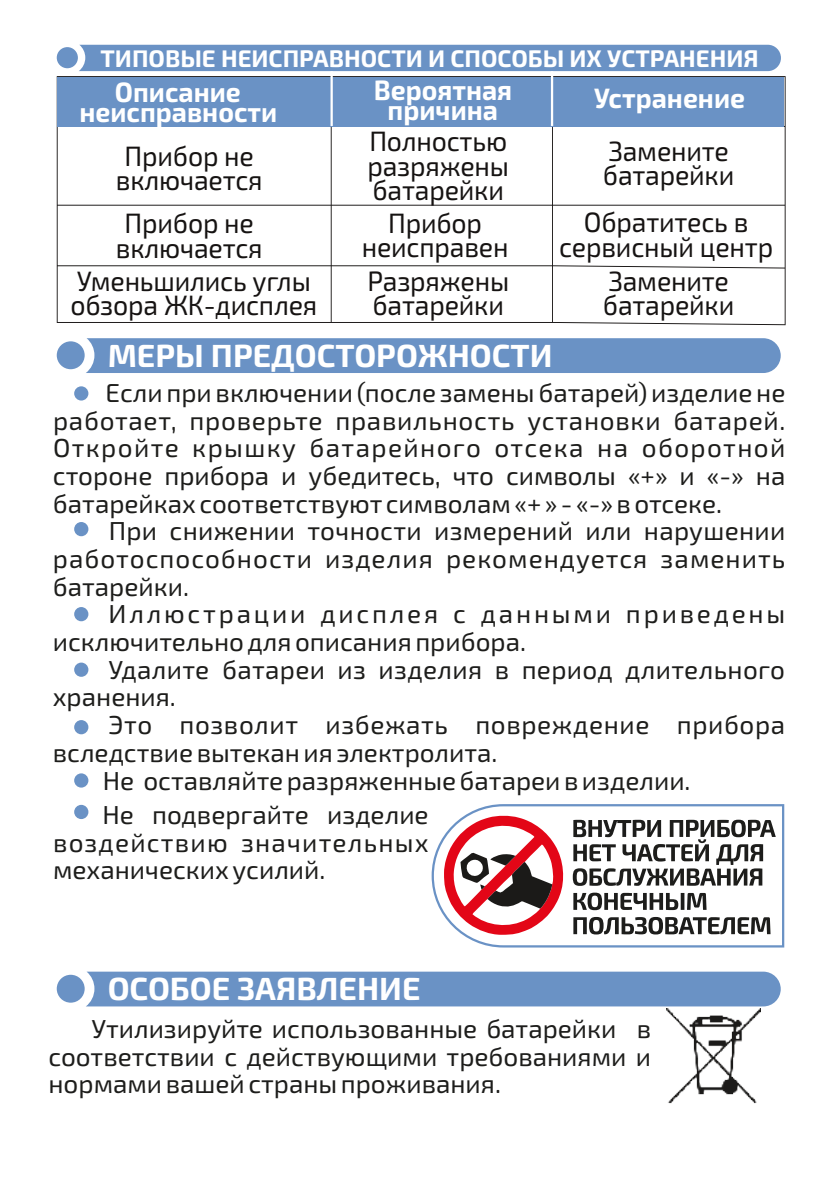
<style>
.page{position:relative;width:840px;height:1191px;background:#fff}
.page>*{position:absolute;margin:0;border:0;box-sizing:border-box;transform-origin:0 0}
.t1{font:700 32px "Exo 2.0";color:#fff}
.t2{font:28px/24.4px "Exo 2.0";letter-spacing:-.005em;color:#161312;text-align:center;scale:.95 1}
.t3{font:700 28px/20px "Exo 2.0";color:#fff;text-align:center;scale:.95 1}
.t4{font:26px/27.6px "Exo 2.0";color:#1d1d1b;text-align:justify}
.t5{font:26px/27.6px "Exo 2.0";letter-spacing:.105em;color:#1d1d1b}
.t6{font:26px "Exo 2.0";letter-spacing:.025em;color:#1d1d1b}
.t7{font:700 24px "Exo 2.0";color:#fff}
</style>
<div class="page">
<div style="left:57px;top:45px;width:723px;height:26px;background:#6a92c5"></div>
<svg style="left:57px;top:76px;width:728px;height:249px"></svg>
<div style="left:57px;top:77px;width:725px;height:50px;background:#6a92c5"></div>
<hr style="left:330px;top:71px;width:2px;height:55px;background:#fff">
<hr style="left:550px;top:71px;width:3px;height:55px;background:#fff">
<img style="left:666px;top:1008px;width:94px;height:96px">
<svg style="left:431px;top:804px;width:354px;height:144px"></svg>
<svg style="left:444px;top:815px;width:121px;height:119px"></svg>
<div style="left:57px;top:338px;width:723px;height:35px;background:#6a92c5"></div>
<div style="left:57px;top:971px;width:723px;height:35px;background:#6a92c5"></div>
<div style="left:74px;top:386px;width:14px;height:14px;background:#6a92c5;border-radius:50%"></div>
<div style="left:74px;top:522px;width:14px;height:14px;background:#6a92c5;border-radius:50%"></div>
<div style="left:74px;top:607px;width:14px;height:14px;background:#6a92c5;border-radius:50%"></div>
<div style="left:74px;top:662px;width:14px;height:15px;background:#6a92c5;border-radius:50%"></div>
<div style="left:74px;top:720px;width:14px;height:14px;background:#6a92c5;border-radius:50%"></div>
<div style="left:74px;top:773px;width:14px;height:14px;background:#6a92c5;border-radius:50%"></div>
<div style="left:74px;top:805px;width:14px;height:14px;background:#6a92c5;border-radius:50%"></div>
<p class="t7" style="left:100px;top:50px;width:659px">ТИПОВЫЕ НЕИСПРАВНОСТИ И СПОСОБЫ ИХ УСТРАНЕНИЯ</p>
<p class="t3" style="left:373px;top:83px;width:147px">Вероятная причина</p>
<p class="t3" style="left:115px;top:85px;width:134px">Описание</p>
<p class="t3" style="left:594px;top:91px;width:160px">Устранение</p>
<p class="t3" style="left:79px;top:105px;width:210px">неисправности</p>
<p class="t2" style="left:116px;top:147px;width:156px">Прибор не включается</p>
<p class="t2" style="left:367px;top:132px;width:150px;text-align:justify">Полностью разряжены батарейки</p>
<p class="t2" style="left:602px;top:142px;width:140px;text-align:left">Замените батарейки</p>
<p class="t2" style="left:116px;top:214px;width:156px">Прибор не включается</p>
<p class="t2" style="left:361px;top:213px;width:156px">Прибор неисправен</p>
<p class="t2" style="left:559px;top:213px;width:227px">Обратитесь в сервисный центр</p>
<p class="t2" style="left:602px;top:271px;width:140px;text-align:left">Замените батарейки</p>
<p class="t2" style="left:70px;top:271px;width:261px;text-align:left">Уменьшились углы обзора ЖК-дисплея</p>
<p class="t2" style="left:367px;top:271px;width:151px;text-align:left">Разряжены батарейки</p>
<p class="t1" style="left:108px;top:344px;width:446px">МЕРЫ ПРЕДОСТОРОЖНОСТИ</p>
<p class="t4" style="left:53px;top:382px;width:733px;text-indent:52px">Если при включении (после замены батарей) изделие не работает, проверьте правильность установки батарей.<br>Откройте крышку батарейного отсека на оборотной стороне прибора и убедитесь, что символы «+» и «-» на батарейках соответствуют символам «+ » - «-» в отсеке.</p>
<p class="t4" style="left:53px;top:520px;width:733px;text-indent:56px">При снижении точности измерений или нарушении работоспособности изделия рекомендуется заменить батарейки.</p>
<p class="t5" style="left:53px;top:603px;width:733px;text-indent:56px">Иллюстрации дисплея с данными приведены исключительно для описания прибора.</p>
<p class="t4" style="left:53px;top:658px;width:733px;text-indent:56px">Удалите батареи из изделия в период длительного хранения.</p>
<p class="t6" style="left:108px;top:716px;width:677px">Это позволит избежать повреждение прибора</p>
<p class="t4" style="left:53px;top:741px;width:446px">вследствие вытекан ия электролита.</p>
<p class="t4" style="left:103px;top:769px;width:589px">Не оставляйте разряженные батареи в изделии.</p>
<p class="t4" style="left:53px;top:803px;width:377px;text-indent:49px">Не подвергайте изделие воздействию значительных механических усилий.</p>
<p class="t1" style="left:108px;top:977px;width:314px">ОСОБОЕ ЗАЯВЛЕНИЕ</p>
<p class="t4" style="left:48px;top:1017px;width:603px;text-indent:43px">Утилизируйте использованные батарейки в соответствии с действующими требованиями и нормами вашей страны проживания.</p>
</div>
